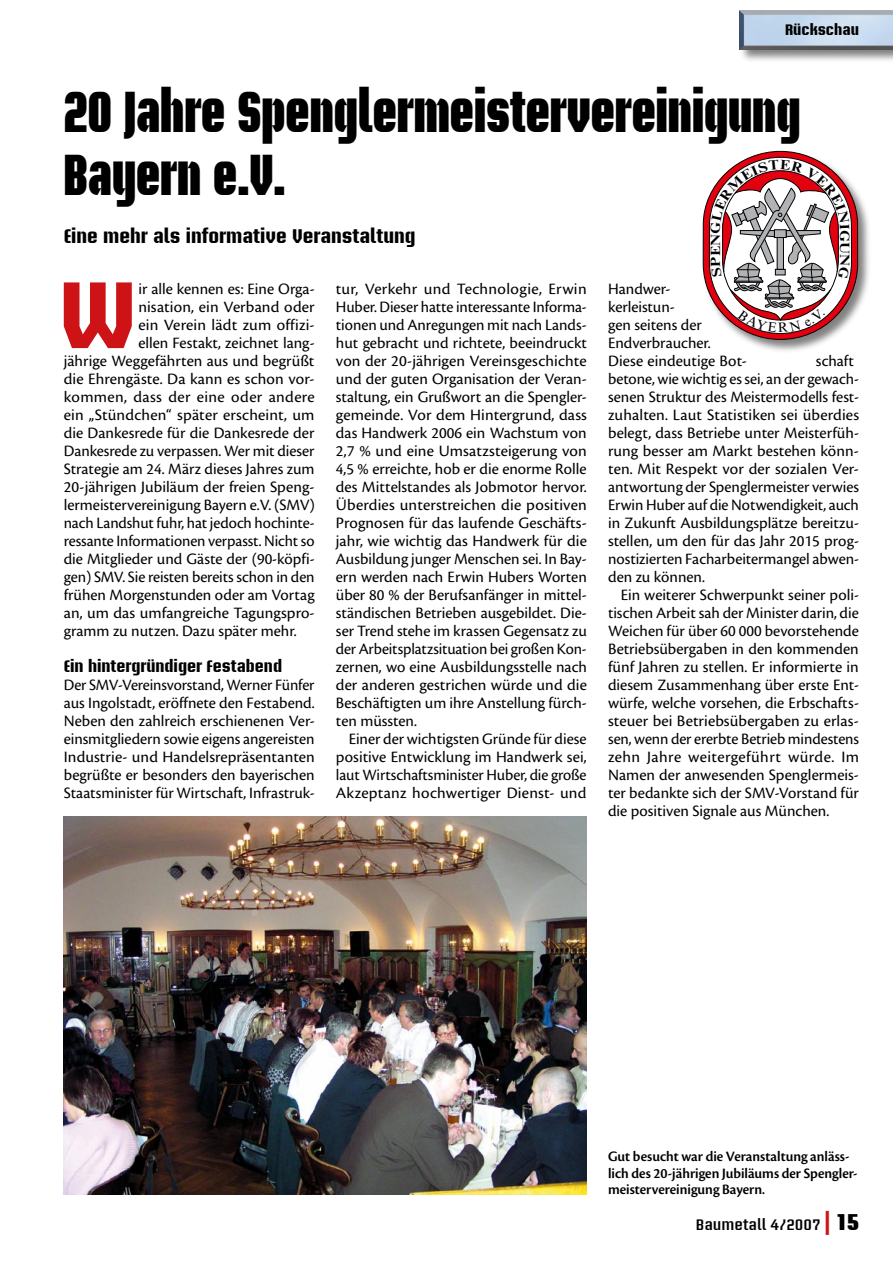
<style>
.page{position:relative;width:893px;height:1263px;background:#fff}
.page>*{position:absolute;margin:0;border:0;box-sizing:border-box;transform-origin:0 0}
.t1{font:700 93px "Briem Akademi Std";color:#cd1316}
.t2{font:900 57px/63px "Briem Akademi Std";color:#000;scale:.8 1}
.t3{font:700 19.5px "Briem Akademi Std";color:#000}
.t4{font:16.5px/18px "Cronos Pro";color:#000;text-align:justify}
.t5{font:16.5px "Cronos Pro";letter-spacing:.02em;color:#000}
.t6{font:700 16.5px "Briem Akademi Std";color:#000}
.t7{font:15px/16.5px "Cronos Pro Semibold Disp";color:#000}
.t8{font:600 15px "Briem Akademi Std";color:#000}
.t9{font:700 15px "Briem Akademi Std";color:#000}
.t10{font:700 13.5px "Times New Roman MT Std";color:#030305;scale:1.14 1}
.s1{font-size:24px;color:#cd1316}
.s2{font-weight:900;font-size:22.5px}
</style>
<div class="page">
<div style="left:738px;top:9px;width:155px;height:54px;background:#000;opacity:.5"></div>
<img style="left:740px;top:11px;width:153px;height:38px">
<div style="left:701px;top:149px;width:172px;height:205px;background:#000;opacity:.5"></div>
<img style="left:64px;top:816px;width:523px;height:378px">
<svg style="left:703px;top:151px;width:155px;height:188px"></svg>
<p class="t9" style="left:785px;top:22px;width:75px">Rückschau</p>
<h2 class="t2" style="left:64px;top:80px;width:922px">20 Jahre Spenglermeistervereinigung<br>Bayern e.V.</h2>
<p class="t3" style="left:64px;top:225px;width:353px">Eine mehr als informative Veranstaltung</p>
<h1 class="t1" style="left:59px;top:263px;width:79px">W</h1>
<p class="t4" style="left:138px;top:280px;width:178px">ir alle kennen es: Eine Orga-</p>
<p class="t10" style="left:707px;top:256px;width:21px;rotate:-90deg">EN</p>
<p class="t10" style="left:853px;top:230px;width:33px;rotate:90deg">GUN</p>
<p class="t4" style="left:336px;top:280px;width:253px">tur, Verkehr und Technologie, Erwin Huber. Dieser hatte interessante Informa&shy;tionen und Anregungen mit nach Lands&shy;hut gebracht und richtete, beeindruckt von der 20-jährigen Vereinsgeschichte und der guten Organisation der Veran&shy;staltung, ein Grußwort an die Spengler&shy;gemeinde. Vor dem Hintergrund, dass das Handwerk 2006 ein Wachstum von 2,7 % und eine Umsatzsteigerung von 4,5 % erreichte, hob er die enorme Rolle des Mittelstandes als Jobmotor hervor.<br>Überdies unterstreichen die positiven Prognosen für das laufende Geschäfts&shy;jahr, wie wichtig das Handwerk für die Ausbildung junger Menschen sei. In Bay&shy;ern werden nach Erwin Hubers Worten über 80 % der Berufsanfänger in mittel&shy;ständischen Betrieben ausgebildet. Die&shy;ser Trend stehe im krassen Gegensatz zu der Arbeitsplatzsituation bei großen Kon&shy;zernen, wo eine Ausbildungsstelle nach der anderen gestrichen würde und die Beschäftigten um ihre Anstellung fürch&shy;ten müssten.</p>
<p class="t4" style="left:336px;top:730px;width:252px;text-indent:13px">Einer der wichtigsten Gründe für diese positive Entwicklung im Handwerk sei, laut Wirtschaftsminister Huber, die große Akzeptanz hochwertiger Dienst- und</p>
<p class="t4" style="left:608px;top:280px;width:140px;text-align:left">Handwer-<br>kerleistun-<br>gen seitens der<br>Endverbraucher.<br>Diese eindeutige Bot-</p>
<p class="t4" style="left:138px;top:298px;width:178px">nisation, ein Verband oder</p>
<p class="t4" style="left:138px;top:316px;width:178px">ein Verein lädt zum offizi-</p>
<p class="t4" style="left:138px;top:334px;width:178px">ellen Festakt, zeichnet lang-</p>
<p class="t4" style="left:64px;top:352px;width:252px">jährige Weggefährten aus und begrüßt</p>
<p class="t4" style="left:64px;top:370px;width:252px">die Ehrengäste. Da kann es schon vor-</p>
<p class="t5" style="left:64px;top:387px;width:252px">kommen, dass der eine oder andere</p>
<p class="t4" style="left:64px;top:406px;width:252px">ein „Stündchen“ später erscheint, um</p>
<p class="t4" style="left:64px;top:424px;width:252px">die Dankesrede für die Dankesrede der</p>
<p class="t4" style="left:64px;top:442px;width:252px">Dankesrede zu verpassen. Wer mit dieser</p>
<p class="t4" style="left:64px;top:460px;width:252px">Strategie am 24. März dieses Jahres zum</p>
<p class="t4" style="left:64px;top:478px;width:252px">20-jährigen Jubiläum der freien Speng-</p>
<p class="t4" style="left:64px;top:496px;width:252px">lermeistervereinigung Bayern e.V. (SMV)</p>
<p class="t4" style="left:64px;top:514px;width:252px">nach Landshut fuhr, hat jedoch hochinte-</p>
<p class="t4" style="left:64px;top:532px;width:252px">ressante Informationen verpasst. Nicht so</p>
<p class="t4" style="left:64px;top:550px;width:252px">die Mitglieder und Gäste der (90-köpfi-</p>
<p class="t4" style="left:64px;top:568px;width:252px">gen) SMV. Sie reisten bereits schon in den</p>
<p class="t4" style="left:64px;top:586px;width:252px">frühen Morgenstunden oder am Vortag</p>
<p class="t4" style="left:64px;top:604px;width:252px">an, um das umfangreiche Tagungspro-</p>
<p class="t4" style="left:64px;top:622px;width:234px">gramm zu nutzen. Dazu später mehr.</p>
<p class="t6" style="left:64px;top:657px;width:220px">Ein hintergründiger Festabend</p>
<p class="t4" style="left:64px;top:676px;width:253px">Der SMV-Vereinsvorstand, Werner Fünfer aus Ingolstadt, eröffnete den Festabend.<br>Neben den zahlreich erschienenen Ver&shy;einsmitgliedern sowie eigens angereisten Industrie- und Handelsrepräsentanten begrüßte er besonders den bayerischen Staatsminister für Wirtschaft, Infrastruk-</p>
<p class="t4" style="left:608px;top:352px;width:253px;text-align:left;text-indent:208px">schaft betone, wie wichtig es sei, an der gewach&shy;senen Struktur des Meistermodells fest&shy;zuhalten. Laut Statistiken sei überdies belegt, dass Betriebe unter Meisterfüh&shy;rung besser am Markt bestehen könn&shy;ten. Mit Respekt vor der sozialen Ver&shy;antwortung der Spenglermeister verwies Erwin Huber auf die Notwendigkeit, auch in Zukunft Ausbildungsplätze bereitzu&shy;stellen, um den für das Jahr 2015 prog&shy;nostizierten Facharbeitermangel abwen&shy;den zu können.</p>
<p class="t4" style="left:608px;top:586px;width:253px;text-indent:13px">Ein weiterer Schwerpunkt seiner poli&shy;tischen Arbeit sah der Minister darin, die Weichen für über 60 000 bevorstehende Betriebsübergaben in den kommenden fünf Jahren zu stellen. Er informierte in diesem Zusammenhang über erste Ent&shy;würfe, welche vorsehen, die Erbschafts&shy;steuer bei Betriebsübergaben zu erlas&shy;sen, wenn der ererbte Betrieb mindestens zehn Jahre weitergeführt würde. Im Namen der anwesenden Spenglermeis&shy;ter bedankte sich der SMV-Vorstand für die positiven Signale aus München.</p>
<p class="t7" style="left:608px;top:1148px;width:251px">Gut besucht war die Veranstaltung anläss&shy;lich des 20-jährigen Jubiläums der Spengler&shy;meistervereinigung Bayern.</p>
<p class="t8" style="left:696px;top:1216px;width:165px">Baumetall 4/2007 <span class="s1">|</span> <span class="s2">15</span></p>
</div>
